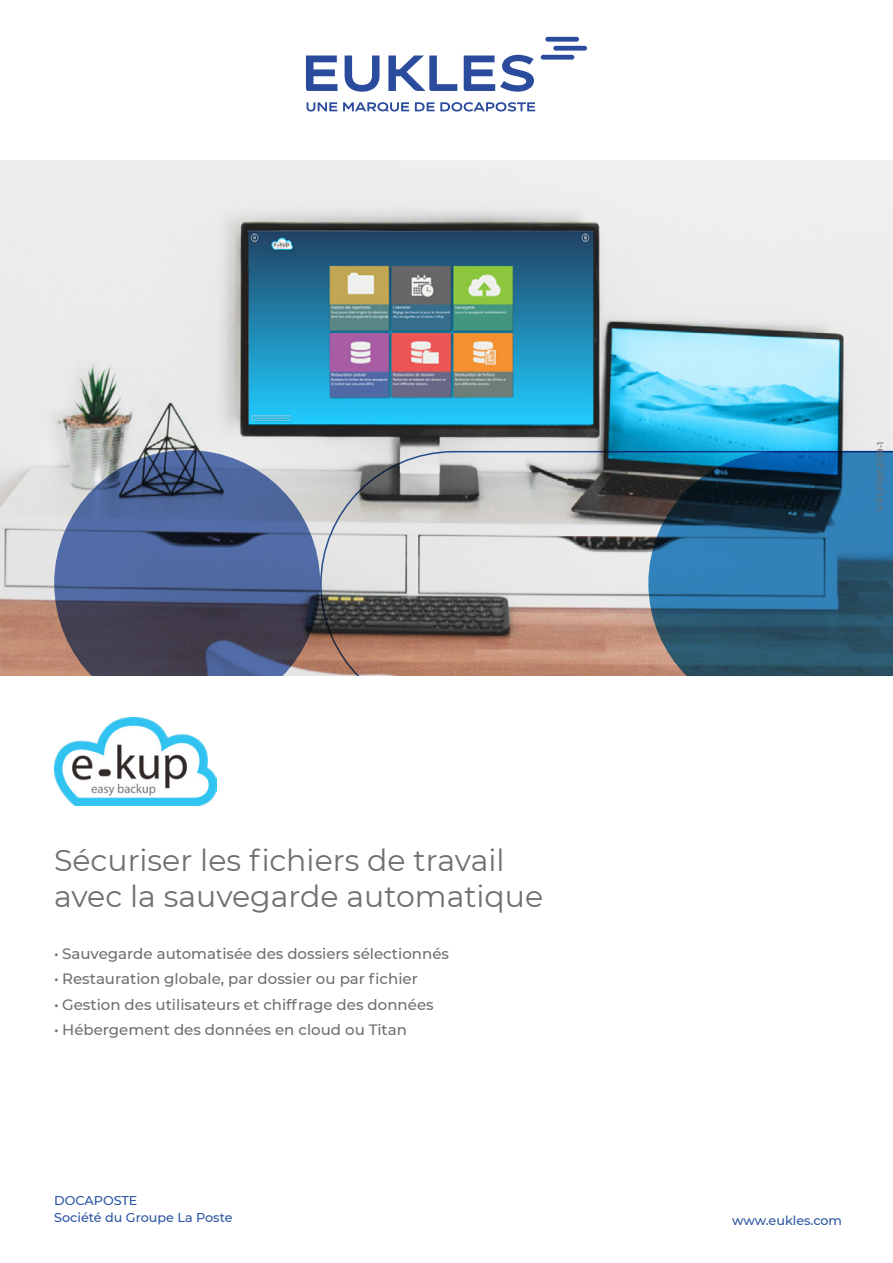
<style>
.page{position:relative;width:893px;height:1263px;background:#fff}
.page>*{position:absolute;margin:0;border:0;box-sizing:border-box;transform-origin:0 0}
.t1{font:30px/36px "Montserrat";color:#706f6f}
.t2{font:500 15px "Montserrat";color:#706f6f}
.t3{font:500 12.75px "Montserrat";color:#2c55a2}
.t4{font:500 9px "Montserrat";letter-spacing:-.005em;color:#706f6f}
</style>
<div class="page">
<img style="left:0;top:161px;width:893px;height:515px">
<svg style="left:54px;top:450px;width:266px;height:266px;background:#475680"></svg>
<svg style="left:319px;top:450px;width:574px;height:226px;background:#788792"></svg>
<div style="left:0;top:676px;width:893px;height:126px;background:#fff"></div>
<img style="left:54px;top:718px;width:163px;height:87px">
<div style="left:541px;top:55px;width:33px;height:5px;background:#2b4c9c;border-radius:2px"></div>
<div style="left:553px;top:46px;width:34px;height:5px;background:#2b4c9c;border-radius:2px"></div>
<div style="left:545px;top:37px;width:34px;height:5px;background:#2b4c9c;border-radius:2px"></div>
<svg style="left:307px;top:102px;width:30px;height:10px"></svg>
<svg style="left:343px;top:102px;width:66px;height:10px"></svg>
<svg style="left:415px;top:102px;width:120px;height:10px"></svg>
<svg style="left:306px;top:56px;width:31px;height:35px"></svg>
<svg style="left:345px;top:56px;width:35px;height:36px"></svg>
<svg style="left:388px;top:56px;width:69px;height:35px"></svg>
<svg style="left:464px;top:55px;width:70px;height:37px"></svg>
<h1 class="t1" style="left:54px;top:841px;width:491px">Sécuriser les fichiers de travail avec la sauvegarde automatique</h1>
<p class="t2" style="left:54px;top:943px;width:396px">• Sauvegarde automatisée des dossiers sélectionnés</p>
<p class="t2" style="left:54px;top:968px;width:365px">• Restauration globale, par dossier ou par fichier</p>
<p class="t2" style="left:54px;top:994px;width:381px">• Gestion des utilisateurs et chiffrage des données</p>
<p class="t2" style="left:54px;top:1019px;width:354px">• Hébergement des données en cloud ou Titan</p>
<p class="t3" style="left:54px;top:1192px;width:85px">DOCAPOSTE</p>
<p class="t3" style="left:54px;top:1208px;width:180px">Société du Groupe La Poste</p>
<p class="t4" style="left:874px;top:512px;width:72px;rotate:-90deg">V-PLPB012019-1</p>
<p class="t3" style="left:732px;top:1211px;width:112px">www.eukles.com</p>
</div>
